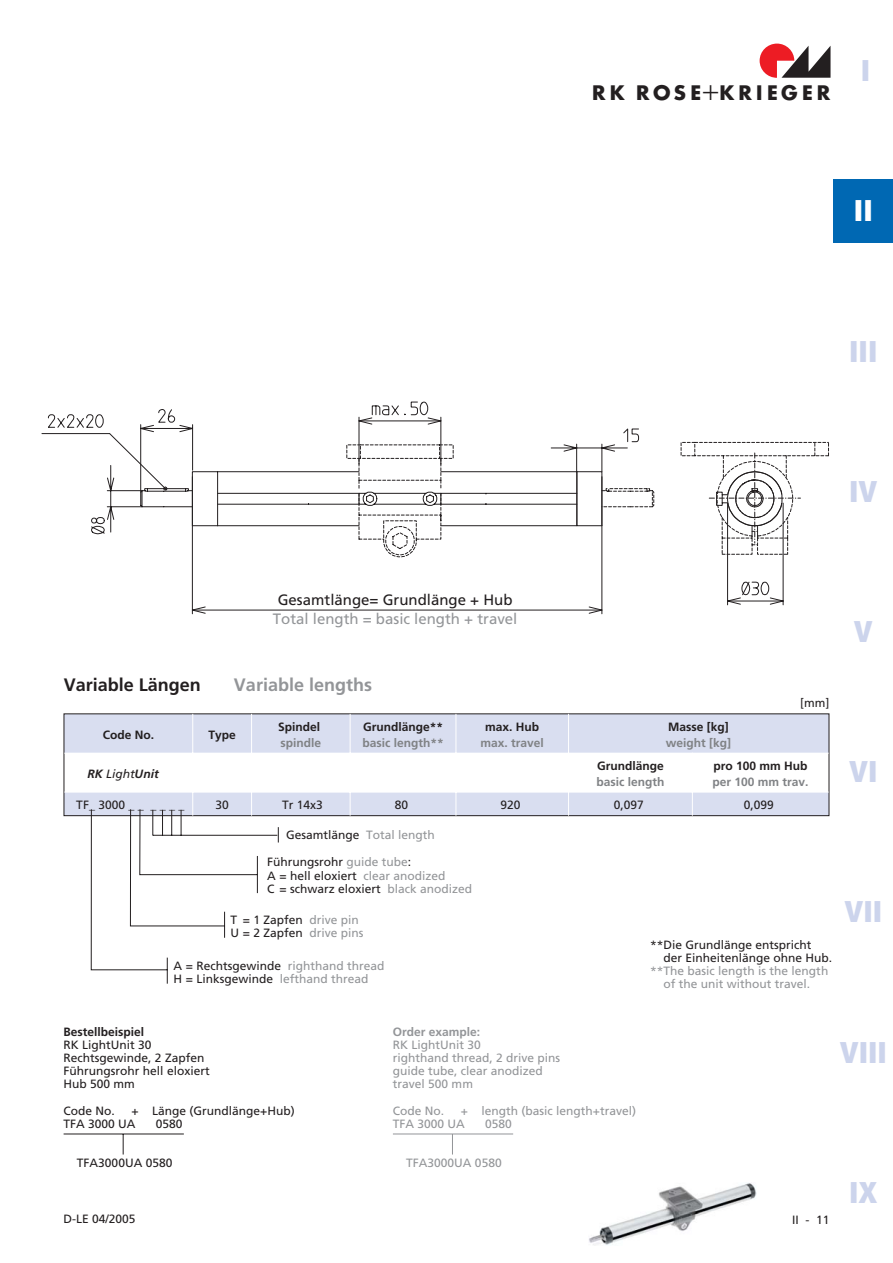
<style>
.page{position:relative;width:893px;height:1263px;background:#fff}
.page>*{position:absolute;margin:0;border:0;box-sizing:border-box;transform-origin:0 0}
.t1{font:900 condensed 30px "Frutiger";color:#ccd4ec}
.t2{font:900 condensed 30px "Frutiger";color:#fff}
.t3{font:300 condensed 29.25px "Frutiger";color:#231f20}
.t4{font:700 19.5px "Futura";letter-spacing:.21em;color:#231f20}
.t5{font:700 18px "Frutiger";color:#939598}
.t6{font:700 18px "Frutiger";color:#231f20}
.t7{font:15px "Frutiger";color:#939598}
.t8{font:15px "Frutiger";color:#231f20}
.t9{font:12px/13.2px "Frutiger";color:#231f20}
.t10{font:12px/13.2px "Frutiger";color:#939598}
.t11{font:700 12px "Frutiger";color:#231f20}
.t12{font:700 12px "Frutiger";color:#808285}
.t13{font:700 12px "Frutiger";color:#939598}
.t14{font:italic 700 12px "Frutiger";color:#231f20}
.s1{font-weight:400}
.s2{color:#939598}
</style>
<div class="page">
<img style="left:589px;top:1183px;width:167px;height:62px">
<div style="left:833px;top:179px;width:59px;height:64px;background:#0068b3"></div>
<svg style="left:191px;top:595px;width:592px;height:19px"></svg>
<hr style="left:42px;top:433px;width:68px;height:1px;background:#231f20">
<svg style="left:47px;top:414px;width:782px;height:181px"></svg>
<hr style="left:64px;top:1134px;width:120px;height:1px;background:#231f20">
<svg style="left:123px;top:1135px;width:1px;height:20px"></svg>
<hr style="left:393px;top:1134px;width:120px;height:1px;background:#939598">
<svg style="left:452px;top:1135px;width:1px;height:20px"></svg>
<div style="left:64px;top:714px;width:764px;height:39px;background:#d9def0"></div>
<div style="left:64px;top:792px;width:764px;height:23px;background:#d9def0"></div>
<div style="left:64px;top:713px;width:765px;height:103px;border:1px solid #231f20"></div>
<hr style="left:64px;top:753px;width:764px;height:1px;background:#fff">
<hr style="left:64px;top:792px;width:764px;height:1px;background:#fff">
<hr style="left:192px;top:714px;width:1px;height:40px;background:#fff">
<hr style="left:251px;top:714px;width:1px;height:40px;background:#fff">
<hr style="left:350px;top:714px;width:1px;height:40px;background:#fff">
<svg style="left:350px;top:793px;width:1px;height:23px"></svg>
<hr style="left:455px;top:714px;width:1px;height:40px;background:#fff">
<svg style="left:455px;top:793px;width:1px;height:23px"></svg>
<hr style="left:568px;top:714px;width:1px;height:102px;background:#fff">
<hr style="left:692px;top:753px;width:1px;height:63px;background:#fff">
<hr style="left:153px;top:835px;width:124px;height:1px;background:#231f20">
<svg style="left:278px;top:827px;width:1px;height:16px"></svg>
<svg style="left:90px;top:792px;width:168px;height:192px"></svg>
<svg style="left:759px;top:44px;width:71px;height:34px"></svg>
<h3 class="t4" style="left:592px;top:84px;width:239px">RK ROSE KRIEGER</h3>
<h2 class="t3" style="left:701px;top:78px;width:19px">+</h2>
<h1 class="t1" style="left:860px;top:59px;width:11px">I</h1>
<h1 class="t2" style="left:853px;top:199px;width:20px">II</h1>
<h1 class="t1" style="left:849px;top:339px;width:30px">III</h1>
<h1 class="t1" style="left:849px;top:479px;width:30px">IV</h1>
<p class="t8" style="left:278px;top:593px;width:236px">Gesamtlänge= Grundlänge + Hub</p>
<p class="t7" style="left:273px;top:613px;width:246px">Total length = basic length + travel</p>
<h1 class="t1" style="left:853px;top:620px;width:20px">V</h1>
<h3 class="t6" style="left:64px;top:678px;width:139px">Variable Längen</h3>
<h3 class="t5" style="left:234px;top:678px;width:140px">Variable lengths</h3>
<p class="t11" style="left:103px;top:730px;width:53px">Code No.</p>
<p class="t11" style="left:208px;top:730px;width:29px">Type</p>
<p class="t14" style="left:87px;top:769px;width:73px">RK <span class="s1">Light</span>Unit</p>
<p class="t11" style="left:278px;top:722px;width:44px">Spindel</p>
<p class="t12" style="left:280px;top:738px;width:42px">spindle</p>
<p class="t11" style="left:363px;top:722px;width:82px">Grundlänge**</p>
<p class="t12" style="left:362px;top:738px;width:83px">basic length**</p>
<p class="t11" style="left:485px;top:722px;width:56px">max. Hub</p>
<p class="t12" style="left:480px;top:738px;width:65px">max. travel</p>
<p class="t11" style="left:668px;top:722px;width:62px">Masse [kg]</p>
<p class="t12" style="left:666px;top:738px;width:67px">weight [kg]</p>
<p class="t9" style="left:800px;top:698px;width:31px">[mm]</p>
<p class="t11" style="left:597px;top:761px;width:68px">Grundlänge</p>
<p class="t12" style="left:596px;top:777px;width:69px">basic length</p>
<p class="t11" style="left:713px;top:761px;width:96px">pro 100 mm Hub</p>
<p class="t12" style="left:712px;top:777px;width:98px">per 100 mm trav.</p>
<p class="t9" style="left:76px;top:799px;width:110px">TF_ 3000 _ _ _ _ _ _</p>
<p class="t9" style="left:215px;top:799px;width:15px">30</p>
<p class="t9" style="left:282px;top:799px;width:42px">Tr 14x3</p>
<p class="t9" style="left:394px;top:799px;width:15px">80</p>
<p class="t9" style="left:500px;top:799px;width:22px">920</p>
<p class="t9" style="left:613px;top:799px;width:32px">0,097</p>
<p class="t9" style="left:743px;top:799px;width:32px">0,099</p>
<p class="t9" style="left:286px;top:829px;width:150px">Gesamtlänge <span class="s2">Total length</span></p>
<p class="t9" style="left:267px;top:857px;width:207px">Führungsrohr <span class="s2">guide tube</span>:<br>A = hell eloxiert <span class="s2">clear anodized<br></span>C = schwarz eloxiert <span class="s2">black anodized</span></p>
<p class="t9" style="left:230px;top:914px;width:135px">T = 1 Zapfen <span class="s2">drive pin<br></span>U = 2 Zapfen <span class="s2">drive pins</span></p>
<p class="t9" style="left:173px;top:960px;width:212px">A = Rechtsgewinde <span class="s2">righthand thread<br></span>H = Linksgewinde <span class="s2">lefthand thread</span></p>
<p class="t9" style="left:663px;top:939px;width:170px;text-indent:-13px">**Die Grundlänge entspricht der Einheitenlänge ohne Hub.</p>
<p class="t10" style="left:650px;top:965px;width:180px;text-align:center">**The basic length is the length of the unit without travel.</p>
<h1 class="t1" style="left:849px;top:760px;width:30px">VI</h1>
<h1 class="t1" style="left:844px;top:900px;width:39px">VII</h1>
<p class="t11" style="left:64px;top:1027px;width:82px">Bestellbeispiel</p>
<p class="t9" style="left:64px;top:1039px;width:148px">RK LightUnit 30<br>Rechtsgewinde, 2 Zapfen<br>Führungsrohr hell eloxiert<br>Hub 500 mm</p>
<p class="t9" style="left:64px;top:1105px;width:53px">Code No.</p>
<p class="t9" style="left:64px;top:1105px;width:233px;text-indent:68px">+ Länge (Grundlänge+Hub)<br>TFA 3000 UA</p>
<p class="t9" style="left:156px;top:1118px;width:28px">0580</p>
<p class="t9" style="left:77px;top:1158px;width:97px">TFA3000UA 0580</p>
<p class="t13" style="left:393px;top:1027px;width:89px">Order example:</p>
<p class="t10" style="left:393px;top:1039px;width:169px">RK LightUnit 30<br>righthand thread, 2 drive pins guide tube, clear anodized travel 500 mm</p>
<p class="t10" style="left:393px;top:1105px;width:53px">Code No.</p>
<p class="t10" style="left:393px;top:1105px;width:244px;text-indent:68px">+ length (basic length+travel)<br>TFA 3000 UA</p>
<p class="t10" style="left:485px;top:1118px;width:28px">0580</p>
<p class="t10" style="left:406px;top:1158px;width:97px">TFA3000UA 0580</p>
<h1 class="t1" style="left:839px;top:1040px;width:49px">VIII</h1>
<h1 class="t1" style="left:849px;top:1180px;width:30px">IX</h1>
<p class="t9" style="left:64px;top:1213px;width:74px">D-LE 04/2005</p>
<p class="t9" style="left:792px;top:1214px;width:39px">II - 11</p>
</div>
